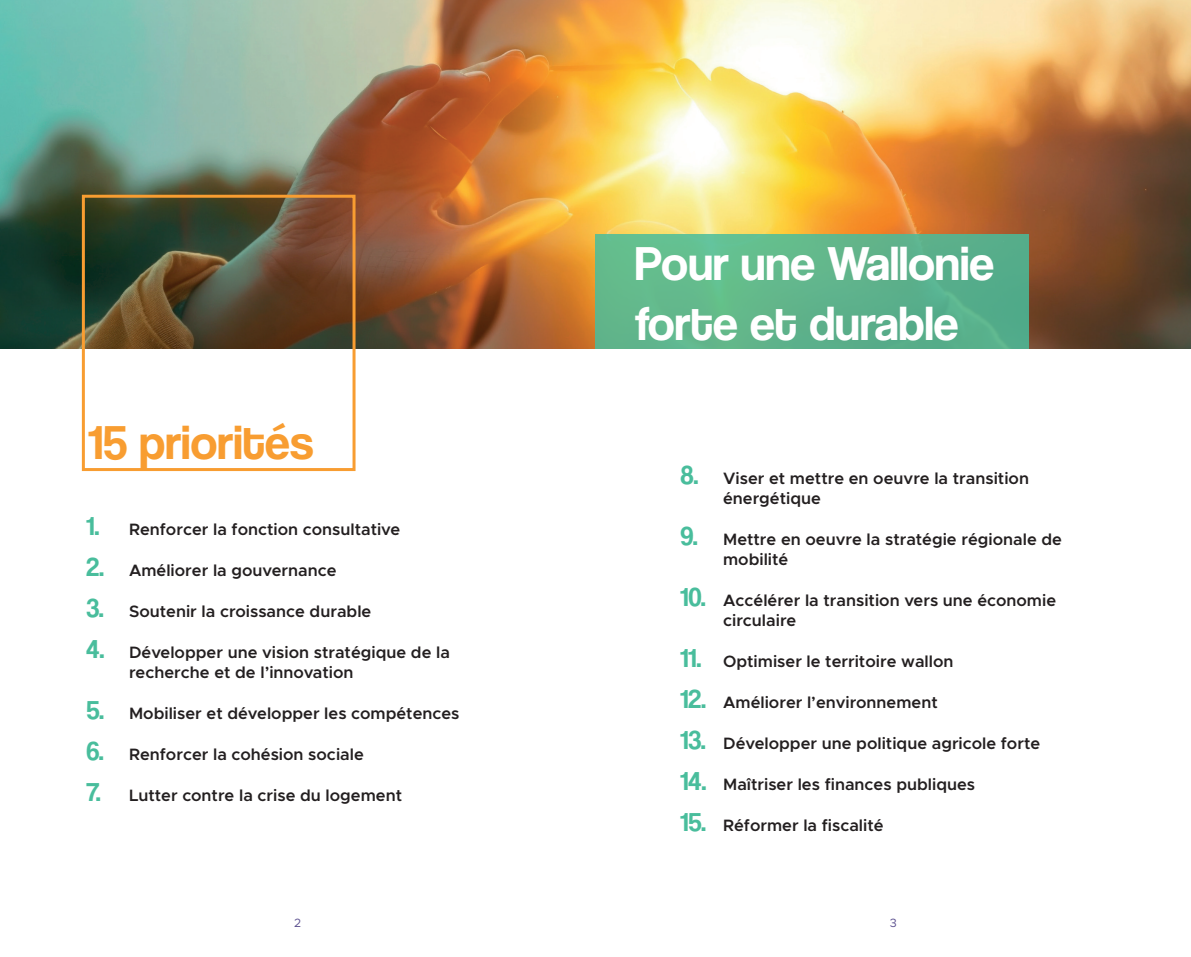
<style>
.page{position:relative;width:1191px;height:957px;background:#fff}
.page>*{position:absolute;margin:0;border:0;box-sizing:border-box;transform-origin:0 0}
.t1{font:49.5px/59.4px "Coolvetica Rg";color:#fff}
.t2{font:49.5px "Coolvetica Rg";color:#f89d31}
.t3{font:600 16.5px/19.8px "Metropolis";color:#231f20}
.t4{font:12px "Metropolis";color:#5b4f8f}
.s1{font-family:"Coolvetica Rg";font-weight:400;font-size:27px;color:#49bd9c}
</style>
<div class="page">
<img style="left:0;top:0;width:1191px;height:349px">
<div style="left:595px;top:234px;width:433px;height:115px;background:linear-gradient(to right,#67be8d,#55ab8a)"></div>
<div style="left:82px;top:195px;width:273px;height:276px;border:3px solid #f89d31"></div>
<h1 class="t2" style="left:89px;top:413px;width:226px">15 priorités</h1>
<p class="t3" style="left:86px;top:519px;width:315px"><span class="s1">1.</span> Renforcer la fonction consultative</p>
<p class="t3" style="left:86px;top:561px;width:251px"><span class="s1">2.</span> Améliorer la gouvernance</p>
<p class="t3" style="left:86px;top:602px;width:286px"><span class="s1">3.</span> Soutenir la croissance durable</p>
<p class="t3" style="left:129px;top:643px;width:322px;text-indent:-43px"><span class="s1">4.</span> Développer une vision stratégique de la recherche et de l’innovation</p>
<p class="t3" style="left:86px;top:704px;width:374px"><span class="s1">5.</span> Mobiliser et développer les compétences</p>
<p class="t3" style="left:86px;top:745px;width:279px"><span class="s1">6.</span> Renforcer la cohésion sociale</p>
<p class="t3" style="left:86px;top:786px;width:317px"><span class="s1">7.</span> Lutter contre la crise du logement</p>
<h1 class="t1" style="left:635px;top:234px;width:361px">Pour une Wallonie forte et durable</h1>
<p class="t3" style="left:723px;top:468px;width:307px;text-indent:-43px"><span class="s1">8.</span> Viser et mettre en oeuvre la transition énergétique</p>
<p class="t3" style="left:723px;top:529px;width:340px;text-indent:-43px"><span class="s1">9.</span> Mettre en oeuvre la stratégie régionale de mobilité</p>
<p class="t3" style="left:723px;top:590px;width:334px;text-indent:-43px"><span class="s1">10.</span> Accélérer la transition vers une économie circulaire</p>
<p class="t3" style="left:680px;top:651px;width:274px"><span class="s1">11.</span> Optimiser le territoire wallon</p>
<p class="t3" style="left:680px;top:692px;width:259px"><span class="s1">12.</span> Améliorer l’environnement</p>
<p class="t3" style="left:680px;top:733px;width:361px"><span class="s1">13.</span> Développer une politique agricole forte</p>
<p class="t3" style="left:680px;top:774px;width:296px"><span class="s1">14.</span> Maîtriser les finances publiques</p>
<p class="t3" style="left:680px;top:815px;width:205px"><span class="s1">15.</span> Réformer la fiscalité</p>
<p class="t4" style="left:294px;top:915px;width:9px">2</p>
<p class="t4" style="left:889px;top:915px;width:9px">3</p>
</div>
